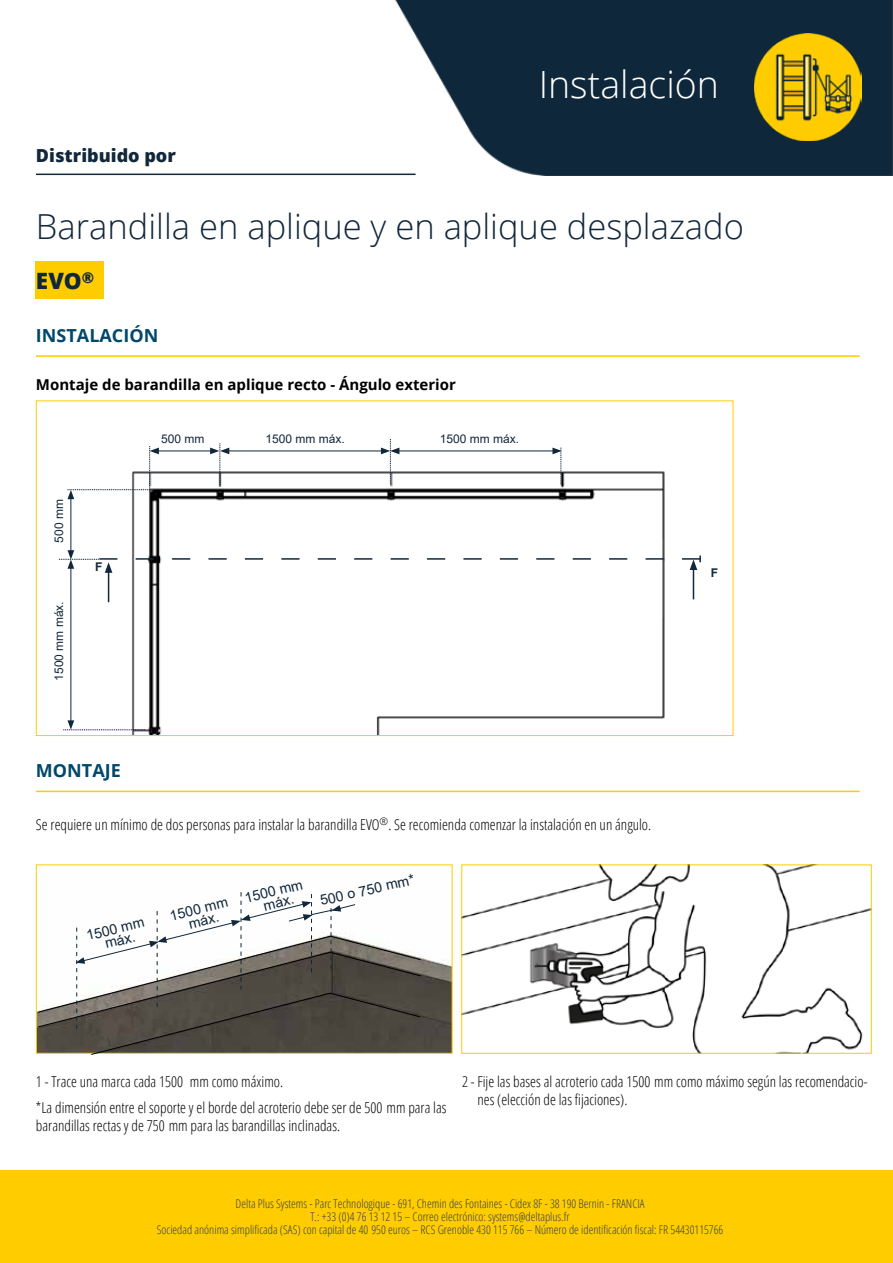
<style>
.page{position:relative;width:893px;height:1263px;background:#fff}
.page>*{position:absolute;margin:0;border:0;box-sizing:border-box;transform-origin:0 0}
.t1{font:300 37.5px "Open Sans";color:#fff}
.t2{font:300 34.5px "Open Sans";color:#11273a}
.t3{font:800 22.5px "Open Sans";color:#11273a}
.t4{font:700 18px "Open Sans";color:#00486b}
.t5{font:800 18px "Open Sans";color:#11273a}
.t6{font:300 condensed 15px/26.5px "Open Sans";color:#000}
.t7{font:700 15px "Open Sans";color:#000}
.t8{font:14.25px/12.1px "Arial";color:#11273a;text-align:center}
.t9{font:300 condensed 12px/13px "Open Sans";color:#354054;text-align:center}
.t10{font:12px "Arial";color:#11273a}
.t11{font:700 12px "Arial";color:#11273a}
</style>
<div class="page">
<img style="left:296px;top:0;width:597px;height:175px">
<div style="left:423px;top:0;width:393px;height:137px;background:#0f273a"></div>
<hr style="left:36px;top:174px;width:380px;height:1px;background:#11273a">
<div style="left:0;top:1170px;width:893px;height:93px;background:#fc0"></div>
<img style="left:755px;top:34px;width:106px;height:106px">
<div style="left:36px;top:261px;width:68px;height:38px;background:#fc0"></div>
<img style="left:58px;top:447px;width:637px;height:287px">
<hr style="left:71px;top:566px;width:1px;height:157px;background:#11273a">
<hr style="left:71px;top:497px;width:1px;height:56px;background:#11273a">
<svg style="left:63px;top:720px;width:82px;height:10px"></svg>
<hr style="left:227px;top:451px;width:156px;height:1px;background:#11273a">
<hr style="left:397px;top:451px;width:158px;height:1px;background:#11273a">
<svg style="left:552px;top:448px;width:10px;height:36px"></svg>
<svg style="left:381px;top:439px;width:18px;height:45px"></svg>
<hr style="left:157px;top:451px;width:55px;height:1px;background:#11273a">
<svg style="left:210px;top:443px;width:19px;height:44px"></svg>
<svg style="left:68px;top:446px;width:91px;height:53px"></svg>
<hr style="left:693px;top:568px;width:1px;height:31px;background:#11273a">
<hr style="left:108px;top:570px;width:1px;height:32px;background:#11273a">
<svg style="left:59px;top:550px;width:642px;height:23px"></svg>
<svg style="left:36px;top:864px;width:417px;height:190px"></svg>
<svg style="left:37px;top:892px;width:385px;height:163px"></svg>
<img style="left:463px;top:866px;width:407px;height:186px">
<div style="left:461px;top:864px;width:411px;height:190px;border:1px solid #fc0"></div>
<hr style="left:36px;top:355px;width:824px;height:2px;background:#fc0">
<hr style="left:36px;top:791px;width:824px;height:1px;background:#fc0">
<p class="t5" style="left:36px;top:142px;width:141px">Distribuido por</p>
<h1 class="t1" style="left:539px;top:59px;width:182px">Instalación</h1>
<h2 class="t2" style="left:36px;top:203px;width:709px">Barandilla en aplique y en aplique desplazado</h2>
<h3 class="t3" style="left:36px;top:263px;width:60px">EVO<sup>®</sup></h3>
<p class="t4" style="left:36px;top:323px;width:124px">INSTALACIÓN</p>
<p class="t7" style="left:36px;top:374px;width:421px">Montaje de barandilla en aplique recto - Ángulo exterior</p>
<p class="t10" style="left:51px;top:543px;width:45px;rotate:-90deg">500 mm</p>
<p class="t10" style="left:51px;top:681px;width:81px;rotate:-90deg">1500 mm máx.</p>
<p class="t11" style="left:95px;top:558px;width:9px">F</p>
<p class="t4" style="left:36px;top:758px;width:86px">MONTAJE</p>
<p class="t10" style="left:161px;top:431px;width:45px">500 mm</p>
<p class="t10" style="left:265px;top:431px;width:81px">1500 mm máx.</p>
<p class="t10" style="left:440px;top:431px;width:81px">1500 mm máx.</p>
<p class="t6" style="left:36px;top:811px;width:617px">Se requiere un mínimo de dos personas para instalar la barandilla EVO<sup>®</sup>. Se recomienda comenzar la instalación en un ángulo.</p>
<p class="t8" style="left:85px;top:930px;width:61px;rotate:-14deg">1500 mm máx.</p>
<p class="t8" style="left:169px;top:910px;width:61px;rotate:-14deg">1500 mm máx.</p>
<p class="t8" style="left:244px;top:892px;width:61px;rotate:-14deg">1500 mm máx.</p>
<p class="t8" style="left:319px;top:894px;width:98px;rotate:-13deg">500 o 750 mm*</p>
<p class="t11" style="left:711px;top:564px;width:9px">F</p>
<p class="t6" style="left:36px;top:1067px;width:412px">1 - Trace una marca cada 1500 mm como máximo.<br>*La dimensión entre el soporte y el borde del acroterio debe ser de 500 mm para las</p>
<p class="t6" style="left:36px;top:1112px;width:306px">barandillas rectas y de 750 mm para las barandillas inclinadas.</p>
<p class="t6" style="left:477px;top:1072px;width:391px;line-height:18px;text-indent:-15px">2 - Fije las bases al acroterio cada 1500 mm como máximo según las recomendacio&shy;nes (elección de las fijaciones).</p>
<p class="t9" style="left:157px;top:1197px;width:568px">Delta Plus Systems - Parc Technologique - 691, Chemin des Fontaines - Cidex 8F - 38 190 Bernin - FRANCIA<br>T.: +33 (0)4 76 13 12 15 – Correo electrónico: systems@deltaplus.fr<br>Sociedad anónima simplificada (SAS) con capital de 40 950 euros – RCS Grenoble 430 115 766 – Número de identificación fiscal: FR 54430115766</p>
</div>
